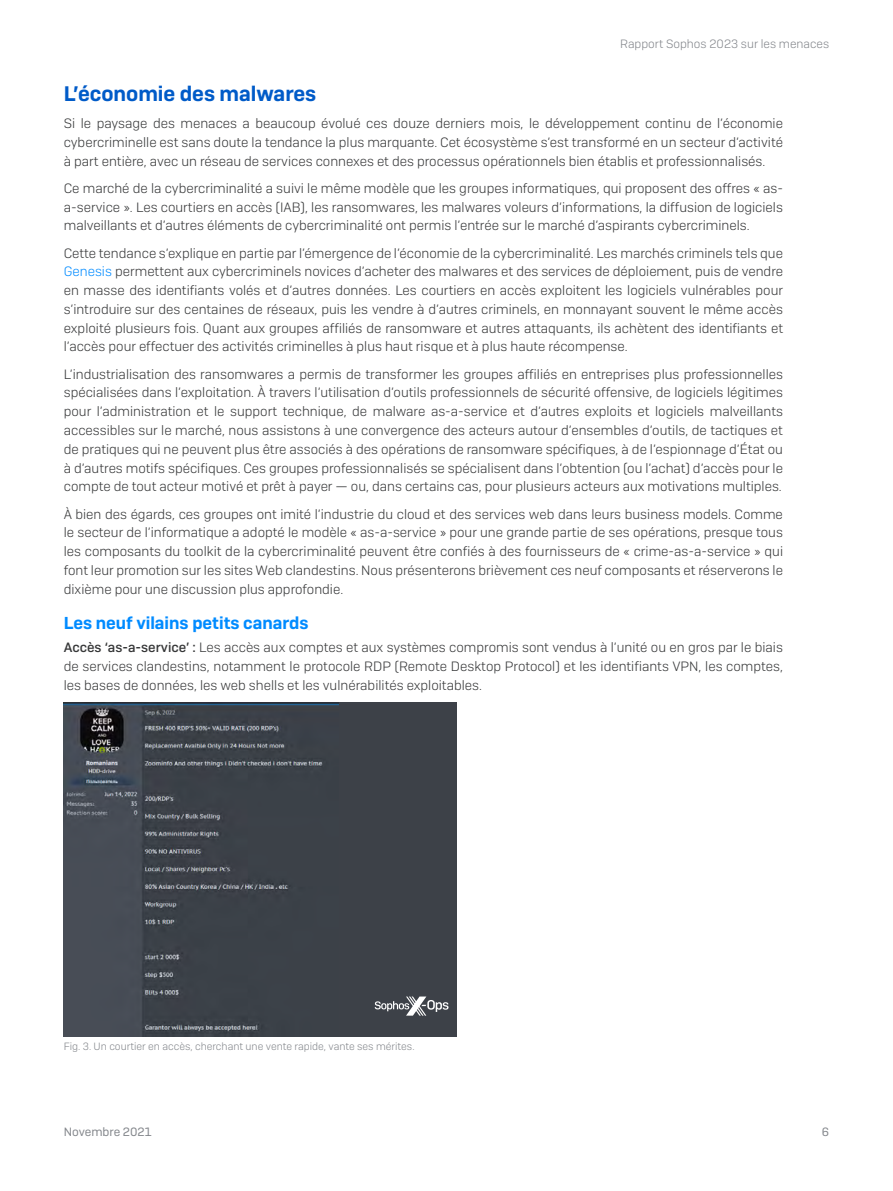
<style>
.page{position:relative;width:893px;height:1191px;background:#fff}
.page>*{position:absolute;margin:0;border:0;box-sizing:border-box;transform-origin:0 0}
.Body_Copy{font:600 21px "Sophos Sans";color:#005bc8}
.Subheading_2{font:600 17.25px "Sophos Sans";color:#008bff}
.Body_Copy-2{font:300 13.5px/18.8px "Sophos Sans";color:#363738;text-align:justify}
.t1{font:300 12px "Sophos Sans";color:#83868b}
.t2{font:12px "Sophos Sans";color:#83868b}
.Note{font:300 10.5px "Sophos Sans";color:#83868b}
.s1{color:#008bff}
.s2{font-weight:500}
</style>
<div class="page">
<div style="left:64px;top:702px;width:393px;height:334px;background:#3d4148"></div>
<img style="left:64px;top:702px;width:274px;height:334px">
<svg style="left:375px;top:996px;width:73px;height:19px"></svg>
<p class="t1" style="left:620px;top:36px;width:211px">Rapport Sophos 2023 sur les menaces</p>
<p class="Body_Copy" style="left:64px;top:80px;width:254px">L’économie des malwares</p>
<p class="Body_Copy-2" style="left:64px;top:114px;width:721px">Si le paysage des menaces a beaucoup évolué ces douze derniers mois, le développement continu de l’économie cybercriminelle est sans doute la tendance la plus marquante. Cet écosystème s’est transformé en un secteur d’activité à part entière, avec un réseau de services connexes et des processus opérationnels bien établis et professionnalisés.</p>
<p class="Body_Copy-2" style="left:64px;top:178px;width:721px">Ce marché de la cybercriminalité a suivi le même modèle que les groupes informatiques, qui proposent des offres « as&shy;a-service ». Les courtiers en accès (IAB), les ransomwares, les malwares voleurs d’informations, la diffusion de logiciels malveillants et d’autres éléments de cybercriminalité ont permis l’entrée sur le marché d’aspirants cybercriminels.</p>
<p class="Body_Copy-2" style="left:64px;top:243px;width:721px">Cette tendance s’explique en partie par l’émergence de l’économie de la cybercriminalité. Les marchés criminels tels que <span class="s1">Genesis</span> permettent aux cybercriminels novices d’acheter des malwares et des services de déploiement, puis de vendre en masse des identifiants volés et d’autres données. Les courtiers en accès exploitent les logiciels vulnérables pour s’introduire sur des centaines de réseaux, puis les vendre à d’autres criminels, en monnayant souvent le même accès exploité plusieurs fois. Quant aux groupes affiliés de ransomware et autres attaquants, ils achètent des identifiants et l’accès pour effectuer des activités criminelles à plus haut risque et à plus haute récompense.</p>
<p class="Body_Copy-2" style="left:64px;top:364px;width:721px">L’industrialisation des ransomwares a permis de transformer les groupes affiliés en entreprises plus professionnelles spécialisées dans l’exploitation. À travers l’utilisation d’outils professionnels de sécurité offensive, de logiciels légitimes pour l’administration et le support technique, de malware as-a-service et d’autres exploits et logiciels malveillants accessibles sur le marché, nous assistons à une convergence des acteurs autour d’ensembles d’outils, de tactiques et de pratiques qui ne peuvent plus être associés à des opérations de ransomware spécifiques, à de l’espionnage d’État ou à d’autres motifs spécifiques. Ces groupes professionnalisés se spécialisent dans l’obtention (ou l’achat) d’accès pour le compte de tout acteur motivé et prêt à payer — ou, dans certains cas, pour plusieurs acteurs aux motivations multiples.</p>
<p class="Body_Copy-2" style="left:64px;top:504px;width:721px">À bien des égards, ces groupes ont imité l’industrie du cloud et des services web dans leurs business models. Comme le secteur de l’informatique a adopté le modèle « as-a-service » pour une grande partie de ses opérations, presque tous les composants du toolkit de la cybercriminalité peuvent être confiés à des fournisseurs de « crime-as-a-service » qui font leur promotion sur les sites Web clandestins. Nous présenterons brièvement ces neuf composants et réserverons le dixième pour une discussion plus approfondie.</p>
<p class="Subheading_2" style="left:64px;top:612px;width:246px">Les neuf vilains petits canards</p>
<p class="Body_Copy-2" style="left:64px;top:637px;width:721px"><span class="s2">Accès ‘as-a-service’ :</span> Les accès aux comptes et aux systèmes compromis sont vendus à l’unité ou en gros par le biais de services clandestins, notamment le protocole RDP (Remote Desktop Protocol) et les identifiants VPN, les comptes, les bases de données, les web shells et les vulnérabilités exploitables.</p>
<p class="Note" style="left:64px;top:1040px;width:352px">Fig. 3. Un courtier en accès, cherchant une vente rapide, vante ses mérites.</p>
<p class="t2" style="left:64px;top:1124px;width:89px">Novembre 2021</p>
<p class="t2" style="left:822px;top:1124px;width:9px">6</p>
</div>
